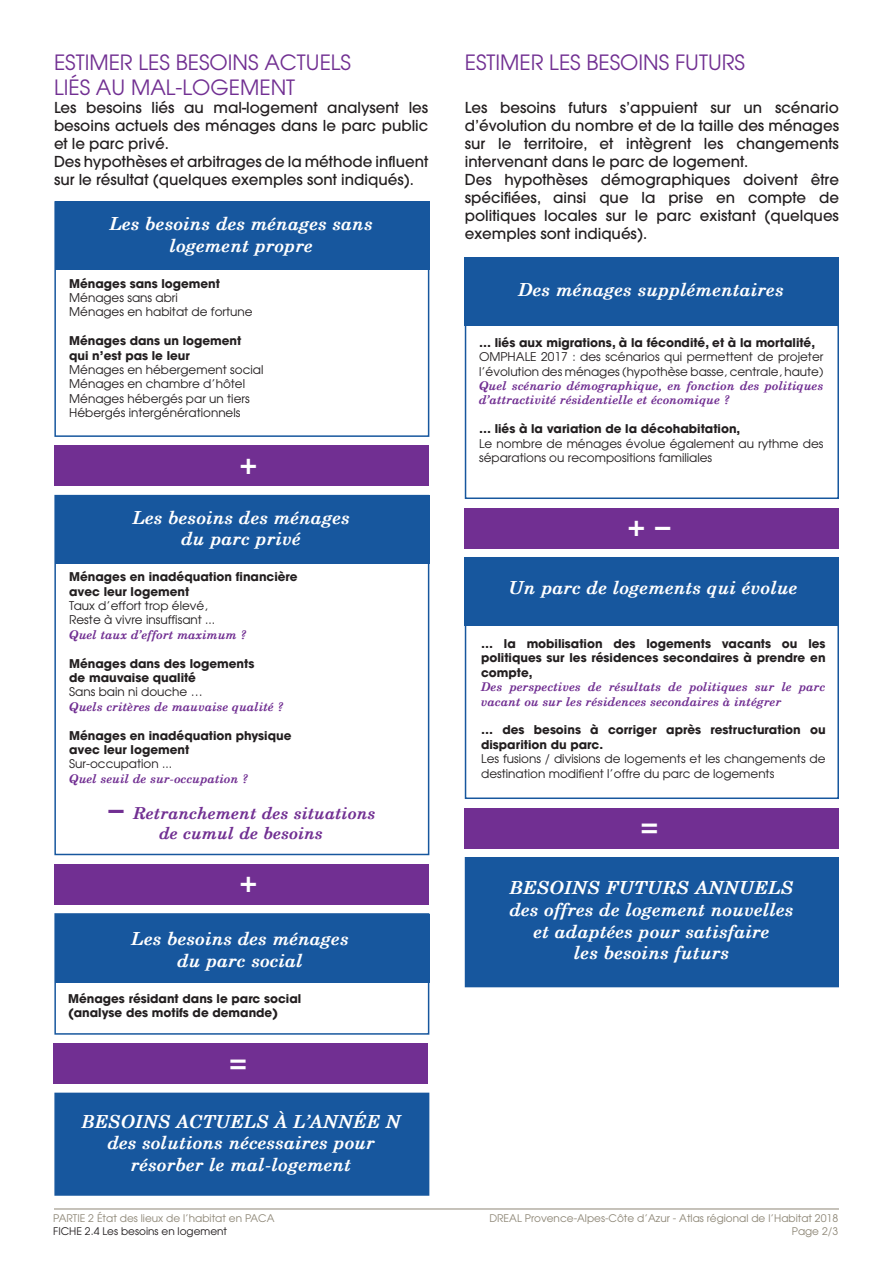
<style>
.page{position:relative;width:893px;height:1263px;background:#fff}
.page>*{position:absolute;margin:0;border:0;box-sizing:border-box;transform-origin:0 0}
.t1{font:500 30px "Avant Garde";color:#fff}
.t2{font:21px "Avant Garde";color:#712f92}
.Sous-titre{font:italic 700 18px/21.6px "New Century Schoolbook";color:#fff;text-align:center}
.t3{font:italic 700 16.5px "New Century Schoolbook";color:#712f92}
.t4{font:500 15px/18px "Avant Garde";color:#231f20;text-align:justify}
.t5{font:12px/14.4px "Avant Garde";color:#231f20}
.t6{font:700 12px/14.4px "Avant Garde";color:#231f20;text-align:justify}
.t7{font:italic 700 12px/14.4px "New Century Schoolbook";color:#712f92}
.t8{font:10.5px "Avant Garde";color:#8e8777}
.t9{font:10.5px "Avant Garde";color:#231f20}
.s1{font-family:"Avant Garde";font-weight:500;font-style:normal;font-size:30px}
</style>
<div class="page">
<div style="left:55px;top:914px;width:374px;height:68px;background:#17579e"></div>
<div style="left:54px;top:913px;width:375px;height:122px;border:2px solid #17579e"></div>
<div style="left:54px;top:201px;width:375px;height:236px;border:2px solid #17579e"></div>
<div style="left:55px;top:201px;width:374px;height:68px;background:#17579e"></div>
<div style="left:55px;top:495px;width:374px;height:68px;background:#17579e"></div>
<div style="left:54px;top:495px;width:375px;height:360px;border:2px solid #17579e"></div>
<div style="left:465px;top:507px;width:374px;height:41px;background:#712f92"></div>
<div style="left:54px;top:445px;width:375px;height:41px;background:#712f92"></div>
<div style="left:54px;top:864px;width:375px;height:41px;background:#712f92"></div>
<div style="left:465px;top:807px;width:374px;height:41px;background:#712f92"></div>
<div style="left:53px;top:1043px;width:374px;height:41px;background:#712f92"></div>
<div style="left:465px;top:857px;width:374px;height:130px;background:#17579e"></div>
<div style="left:54px;top:1093px;width:375px;height:103px;background:#17579e;border:2px solid #17579e"></div>
<div style="left:465px;top:557px;width:374px;height:68px;background:#17579e"></div>
<div style="left:465px;top:557px;width:374px;height:242px;border:2px solid #17579e"></div>
<div style="left:465px;top:257px;width:374px;height:68px;background:#17579e"></div>
<div style="left:465px;top:257px;width:374px;height:242px;border:2px solid #17579e"></div>
<hr style="left:54px;top:1208px;width:785px;height:1px;background:#8e8777">
<p class="t2" style="left:54px;top:49px;width:299px">ESTIMER LES BESOINS ACTUELS</p>
<p class="t2" style="left:54px;top:74px;width:243px">LIÉS AU MAL-LOGEMENT</p>
<p class="t4" style="left:54px;top:98px;width:376px">Les besoins liés au mal-logement analysent les besoins actuels des ménages dans le parc public et le parc privé.</p>
<p class="t4" style="left:54px;top:152px;width:376px">Des hypothèses et arbitrages de la méthode influent sur le résultat (quelques exemples sont indiqués).</p>
<p class="Sous-titre" style="left:110px;top:212px;width:265px">Les besoins des ménages sans logement propre</p>
<p class="t6" style="left:69px;top:276px;width:152px">Ménages sans logement</p>
<p class="t5" style="left:69px;top:290px;width:110px">Ménages sans abri</p>
<p class="t5" style="left:69px;top:305px;width:185px">Ménages en habitat de fortune</p>
<p class="t6" style="left:69px;top:333px;width:174px">Ménages dans un logement</p>
<p class="t6" style="left:69px;top:348px;width:122px">qui n’est pas le leur</p>
<p class="t5" style="left:69px;top:362px;width:196px">Ménages en hébergement social</p>
<p class="t5" style="left:69px;top:377px;width:177px">Ménages en chambre d’hôtel</p>
<p class="t5" style="left:69px;top:391px;width:182px">Ménages hébergés par un tiers</p>
<p class="t5" style="left:69px;top:405px;width:173px">Hébergés intergénérationnels</p>
<p class="t1" style="left:240px;top:444px;width:19px">+</p>
<p class="Sous-titre" style="left:133px;top:506px;width:219px">Les besoins des ménages</p>
<p class="Sous-titre" style="left:182px;top:528px;width:121px">du parc privé</p>
<p class="t6" style="left:69px;top:570px;width:230px">Ménages en inadéquation financière</p>
<p class="t6" style="left:69px;top:584px;width:122px">avec leur logement</p>
<p class="t5" style="left:69px;top:598px;width:140px">Taux d’effort trop élevé,</p>
<p class="t5" style="left:69px;top:613px;width:148px">Reste à vivre insuffisant ...</p>
<p class="t7" style="left:69px;top:627px;width:179px">Quel taux d’effort maximum ?</p>
<p class="t6" style="left:69px;top:656px;width:187px">Ménages dans des logements</p>
<p class="t6" style="left:69px;top:670px;width:128px">de mauvaise qualité</p>
<p class="t5" style="left:69px;top:685px;width:135px">Sans bain ni douche …</p>
<p class="t7" style="left:69px;top:699px;width:216px">Quels critères de mauvaise qualité ?</p>
<p class="t6" style="left:69px;top:728px;width:224px">Ménages en inadéquation physique</p>
<p class="t6" style="left:69px;top:742px;width:122px">avec leur logement</p>
<p class="t5" style="left:69px;top:757px;width:104px">Sur-occupation ...</p>
<p class="t7" style="left:69px;top:771px;width:180px">Quel seuil de sur-occupation ?</p>
<p class="t3" style="left:107px;top:803px;width:270px"><span class="s1">−</span> Retranchement des situations</p>
<p class="t3" style="left:160px;top:823px;width:165px">de cumul de besoins</p>
<p class="t1" style="left:240px;top:862px;width:19px">+</p>
<p class="Sous-titre" style="left:132px;top:928px;width:219px">Les besoins des ménages</p>
<p class="Sous-titre" style="left:177px;top:949px;width:127px">du parc social</p>
<p class="t6" style="left:68px;top:991px;width:235px">Ménages résidant dans le parc social</p>
<p class="t6" style="left:68px;top:1005px;width:211px">(analyse des motifs de demande)</p>
<p class="t1" style="left:229px;top:1042px;width:19px">=</p>
<p class="Sous-titre" style="left:82px;top:1110px;width:321px">BESOINS ACTUELS À L’ANNÉE N</p>
<p class="Sous-titre" style="left:108px;top:1132px;width:269px">des solutions nécessaires pour résorber le mal-logement</p>
<p class="t8" style="left:53px;top:1212px;width:223px">PARTIE 2 État des lieux de l’habitat en PACA</p>
<p class="t9" style="left:53px;top:1224px;width:175px">FICHE 2.4 Les besoins en logement</p>
<p class="t2" style="left:465px;top:49px;width:282px">ESTIMER LES BESOINS FUTURS</p>
<p class="t4" style="left:465px;top:98px;width:376px">Les besoins futurs s’appuient sur un scénario d’évolution du nombre et de la taille des ménages sur le territoire, et intègrent les changements intervenant dans le parc de logement.</p>
<p class="t4" style="left:465px;top:170px;width:376px">Des hypothèses démographiques doivent être spécifiées, ainsi que la prise en compte de politiques locales sur le parc existant (quelques exemples sont indiqués).</p>
<p class="Sous-titre" style="left:518px;top:279px;width:267px">Des ménages supplémentaires</p>
<p class="t6" style="left:479px;top:335px;width:338px">… liés aux migrations, à la fécondité, et à la mortalité,</p>
<p class="t5" style="left:479px;top:349px;width:346px">OMPHALE 2017 : des scénarios qui permettent de projeter l’évolution des ménages (hypothèse basse, centrale, haute)</p>
<p class="t7" style="left:479px;top:378px;width:346px">Quel scénario démographique, en fonction des politiques d’attractivité résidentielle et économique ?</p>
<p class="t6" style="left:479px;top:421px;width:263px">… liés à la variation de la décohabitation,</p>
<p class="t5" style="left:479px;top:436px;width:346px">Le nombre de ménages évolue également au rythme des séparations ou recompositions familiales</p>
<p class="t1" style="left:627px;top:507px;width:46px">+ −</p>
<p class="Sous-titre" style="left:509px;top:577px;width:290px">Un parc de logements qui évolue</p>
<p class="t6" style="left:481px;top:636px;width:346px">… la mobilisation des logements vacants ou les politiques sur les résidences secondaires à prendre en compte,</p>
<p class="t7" style="left:481px;top:680px;width:346px">Des perspectives de résultats de politiques sur le parc vacant ou sur les résidences secondaires à intégrer</p>
<p class="t6" style="left:481px;top:723px;width:346px">… des besoins à corriger après restructuration ou disparition du parc.</p>
<p class="t5" style="left:481px;top:751px;width:346px">Les fusions / divisions de logements et les changements de destination modifient l’offre du parc de logements</p>
<p class="t1" style="left:641px;top:807px;width:19px">=</p>
<p class="Sous-titre" style="left:510px;top:877px;width:286px">BESOINS FUTURS ANNUELS</p>
<p class="Sous-titre" style="left:510px;top:898px;width:286px">des offres de logement nouvelles</p>
<p class="Sous-titre" style="left:534px;top:920px;width:238px">et adaptées pour satisfaire</p>
<p class="Sous-titre" style="left:574px;top:942px;width:157px">les besoins futurs</p>
<p class="t8" style="left:489px;top:1212px;width:350px">DREAL Provence-Alpes-Côte d’Azur - Atlas régional de l’Habitat 2018</p>
<p class="t8" style="left:792px;top:1224px;width:48px">Page 2/3</p>
</div>
